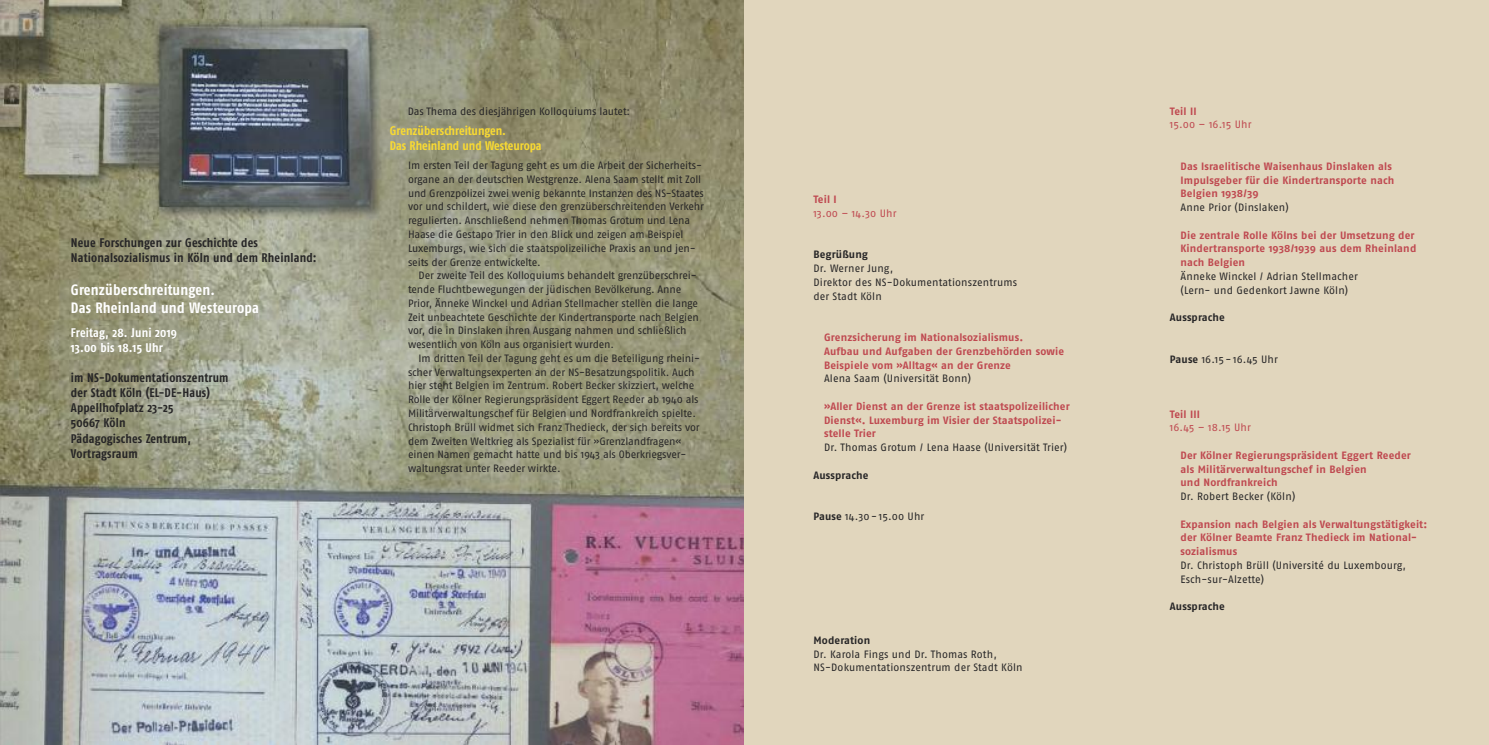
<style>
.page{position:relative;width:1489px;height:745px;background:#fff}
.page>*{position:absolute;margin:0;border:0;box-sizing:border-box;transform-origin:0 0}
.t1{font:700 15px/17.5px "Fago Co";letter-spacing:.01em;color:#fff}
.t2{font:700 12.5px/15px "Fago Co";letter-spacing:.01em;color:#272627}
.t3{font:700 12.5px/15px "Fago Co";letter-spacing:-.005em;color:#f9da32}
.t4{font:700 12.5px/15px "Fago Co";letter-spacing:.015em;color:#fff}
.t5{font:10.62px/13.8px "Fago No";letter-spacing:-.01em;color:#272627}
.t6{font:700 10.62px/13.8px "Fago No";letter-spacing:.015em;color:#bf4950}
.t7{font:10.62px/13.8px "Fago No";letter-spacing:.01em;color:#272627}
.t8{font:10.62px/13.8px "Fago No";letter-spacing:.015em;color:#272627}
.t9{font:700 10.62px "Fago No";letter-spacing:.01em;color:#272627}
.t10{font:10.62px "Fago No";letter-spacing:.01em;color:#bf4950}
.s1{font-weight:700}
</style>
<div class="page">
<img style="left:0;top:0;width:744px;height:744px">
<div style="left:744px;top:0;width:744px;height:744px;background:#e1d6bd"></div>
<p class="t2" style="left:71px;top:236px;width:247px">Neue Forschungen zur Geschichte des<br>Nationalsozialismus in Köln und dem Rheinland:</p>
<h1 class="t1" style="left:71px;top:282px;width:190px">Grenzüberschreitungen.<br>Das Rheinland und Westeuropa</h1>
<p class="t4" style="left:71px;top:326px;width:108px">Freitag, 28. Juni 2019<br>13.00 bis 18.15 Uhr</p>
<p class="t2" style="left:71px;top:371px;width:159px">im NS-Dokumentationszentrum der Stadt Köln (EL-DE-Haus)<br>Appellhofplatz 23-25<br>50667 Köln<br>Pädagogisches Zentrum,<br>Vortragsraum</p>
<p class="t5" style="left:407px;top:105px;width:224px">Das Thema des diesjährigen Kolloquiums lautet:</p>
<p class="t3" style="left:390px;top:124px;width:153px">Grenzüberschreitungen.<br>Das Rheinland und Westeuropa</p>
<p class="t5" style="left:408px;top:159px;width:297px">Im ersten Teil der Tagung geht es um die Arbeit der Sicherheits&shy;organe an der deutschen Westgrenze. Alena Saam stellt mit Zoll und Grenzpolizei zwei wenig bekannte Instanzen des NS-Staates vor und schildert, wie diese den grenzüberschreitenden Verkehr regulierten. Anschließend nehmen Thomas Grotum und Lena Haase die Gestapo Trier in den Blick und zeigen am Beispiel Luxemburgs, wie sich die staatspolizeiliche Praxis an und jen&shy;seits der Grenze entwickelte.</p>
<p class="t5" style="left:408px;top:269px;width:292px;text-indent:11px">Der zweite Teil des Kolloquiums behandelt grenzüberschrei&shy;tende Fluchtbewegungen der jüdischen Bevölkerung. Anne Prior, Änneke Winckel und Adrian Stellmacher stellen die lange Zeit unbeachtete Geschichte der Kindertransporte nach Belgien vor, die in Dinslaken ihren Ausgang nahmen und schließlich wesentlich von Köln aus organisiert wurden.</p>
<p class="t5" style="left:408px;top:352px;width:293px;text-indent:11px">Im dritten Teil der Tagung geht es um die Beteiligung rheini&shy;scher Verwaltungsexperten an der NS-Besatzungspolitik. Auch hier steht Belgien im Zentrum. Robert Becker skizziert, welche Rolle der Kölner Regierungspräsident Eggert Reeder ab 1940 als Militärverwaltungschef für Belgien und Nordfrankreich spielte.<br>Christoph Brüll widmet sich Franz Thedieck, der sich bereits vor dem Zweiten Weltkrieg als Spezialist für »Grenzlandfragen« einen Namen gemacht hatte und bis 1943 als Oberkriegsver&shy;waltungsrat unter Reeder wirkte.</p>
<p class="t6" style="left:813px;top:194px;width:25px">Teil I</p>
<p class="t10" style="left:813px;top:209px;width:85px">13.00 – 14.30 Uhr</p>
<p class="t9" style="left:813px;top:251px;width:56px">Begrüßung</p>
<p class="t7" style="left:813px;top:262px;width:205px">Dr. Werner Jung,<br>Direktor des NS-Dokumentationszentrums der Stadt Köln</p>
<p class="t6" style="left:824px;top:331px;width:241px">Grenzsicherung im Nationalsozialismus.<br>Aufbau und Aufgaben der Grenzbehörden sowie<br>Beispiele vom »Alltag« an der Grenze</p>
<p class="t7" style="left:824px;top:372px;width:148px">Alena Saam (Universität Bonn)</p>
<p class="t6" style="left:824px;top:400px;width:247px">»Aller Dienst an der Grenze ist staatspolizeilicher<br>Dienst«. Luxemburg im Visier der Staatspolizei&shy;stelle Trier</p>
<p class="t7" style="left:824px;top:441px;width:245px">Dr. Thomas Grotum / Lena Haase (Universität Trier)</p>
<p class="t9" style="left:813px;top:471px;width:57px">Aussprache</p>
<p class="t8" style="left:813px;top:510px;width:112px"><span class="s1">Pause</span> 14.30-15.00 Uhr</p>
<p class="t9" style="left:813px;top:636px;width:58px">Moderation</p>
<p class="t7" style="left:813px;top:647px;width:211px">Dr. Karola Fings und Dr. Thomas Roth,<br>NS-Dokumentationszentrum der Stadt Köln</p>
<p class="t6" style="left:1169px;top:105px;width:28px">Teil II</p>
<p class="t10" style="left:1169px;top:121px;width:83px">15.00 – 16.15 Uhr</p>
<p class="t6" style="left:1180px;top:160px;width:215px">Das Israelitische Waisenhaus Dinslaken als<br>Impulsgeber für die Kindertransporte nach<br>Belgien 1938/39</p>
<p class="t8" style="left:1180px;top:201px;width:110px">Anne Prior (Dinslaken)</p>
<p class="t6" style="left:1180px;top:229px;width:237px">Die zentrale Rolle Kölns bei der Umsetzung der<br>Kindertransporte 1938/1939 aus dem Rheinland nach Belgien</p>
<p class="t7" style="left:1180px;top:270px;width:179px">Änneke Winckel / Adrian Stellmacher (Lern- und Gedenkort Jawne Köln)</p>
<p class="t9" style="left:1169px;top:313px;width:57px">Aussprache</p>
<p class="t5" style="left:1169px;top:352px;width:110px"><span class="s1">Pause</span> 16.15-16.45 Uhr</p>
<p class="t6" style="left:1169px;top:407px;width:32px">Teil III</p>
<p class="t10" style="left:1169px;top:423px;width:83px">16.45 – 18.15 Uhr</p>
<p class="t6" style="left:1180px;top:449px;width:232px">Der Kölner Regierungspräsident Eggert Reeder als Militärverwaltungschef in Belgien<br>und Nordfrankreich</p>
<p class="t7" style="left:1180px;top:490px;width:116px">Dr. Robert Becker (Köln)</p>
<p class="t6" style="left:1180px;top:517px;width:248px">Expansion nach Belgien als Verwaltungstätigkeit: der Kölner Beamte Franz Thedieck im National&shy;sozialismus</p>
<p class="t8" style="left:1180px;top:559px;width:227px">Dr. Christoph Brüll (Université du Luxembourg,<br>Esch-sur-Alzette)</p>
<p class="t9" style="left:1169px;top:602px;width:57px">Aussprache</p>
</div>
